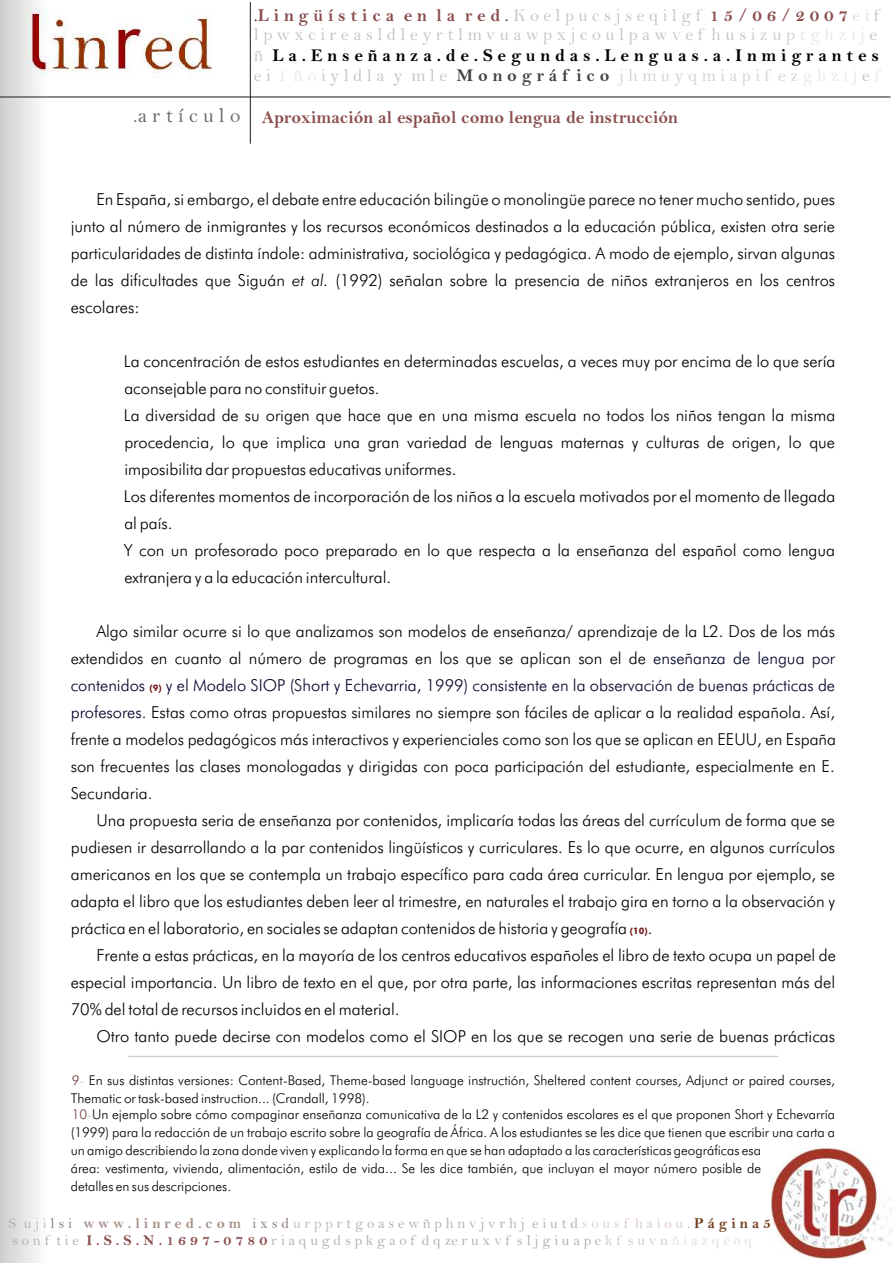
<style>
.page{position:relative;width:894px;height:1263px;background:#fff}
.page>*{position:absolute;margin:0;border:0;box-sizing:border-box;transform-origin:0 0}
.t1{font:21px "Bell";color:#696363}
.t2{font:700 18px "Bell";color:#8a4d4d}
.t3{font:18px/20.2px "Bell";color:#c4c4c4}
.t4{font:700 18px "Bell";color:#000}
.t5{font:18px "Bell";color:#d4d1d1}
.t6{font:16.5px/27px "Futura Lt BT";color:#000;text-align:justify}
.t7{font:16.5px "Futura Lt BT";color:#03052b}
.t8{font:15px "Bell";letter-spacing:.25em;color:#b3adab}
.t9{font:13.5px/18px "Futura Lt BT";color:#000}
.t10{font:13.5px "Futura Lt BT";color:#bdbaba}
.t11{font:700 9px "Futura Md BT";color:#731717}
.s1{font-weight:400;color:#1f1a17}
.s2{font-weight:400;color:#c4c4c4}
.s3{font-weight:400;color:#e0dede}
.s4{color:#1f1a17}
.s5{color:#ccc}
.s6{color:#ebe6e3}
.s7{font-weight:700;color:#454242}
.s8{font-style:italic}
.s9{color:#03052b}
.s10{color:#733b3b}
.s11{color:#bdbaba}
.s12{color:#c4bab5}
.s13{color:#8c7a73}
.s14{font-weight:700;color:#a68f85}
.s15{color:#d9d4d1}
.s16{color:#dbc7bf}
.s17{font-weight:700;color:#733b1c}
.s18{font-weight:700;color:#8a4d4d}
.s19{color:#ccc9c9}
.s20{color:#e0dedb}
</style>
<div class="page">
<div style="left:0;top:0;width:47px;height:1263px;background:linear-gradient(to right,#cececd,#fdfdfd)"></div>
<img style="left:26px;top:0;width:187px;height:90px">
<hr style="left:0;top:97px;width:891px;height:1px;background:#1f1a17">
<hr style="left:250px;top:2px;width:1px;height:142px;background:#1f1a17">
<img style="left:772px;top:1149px;width:121px;height:109px">
<hr style="left:129px;top:1056px;width:649px;height:1px;background:#c2c2c2">
<p class="t1" style="left:133px;top:108px;width:109px">.a r t í c u l o</p>
<p class="t2" style="left:254px;top:9px;width:627px"><span class="s1">.</span>L i n g ü í s t i c a e n l a r e d <span class="s2">K o e l p u c s j s e q i l g f</span> 1 5 / 0 6 / 2 0 0 7 <span class="s3">e i</span><span class="s2">f</span></p>
<p class="t3" style="left:254px;top:7px;width:625px;text-indent:251px"><span class="s4">.<br></span>l p w x c i r e a s l d l e y r t l m v u a w p x j c o u l p a w v e f h u s <span class="s5">i z u p</span> <span class="s6">t g h z i j</span> e ñ<br>e i</p>
<p class="t4" style="left:272px;top:49px;width:608px">L a . E n s e ñ a n z a . d e . S e g u n d a s . L e n g u a s . a . I n m i g r a n t e s</p>
<p class="t5" style="left:457px;top:69px;width:424px"><span class="s7">M o n o g r á f i c o</span> j hm u y q m i a p i f e z<span class="s6">g h z i j f</span></p>
<p class="t3" style="left:280px;top:67px;width:169px"><span class="s6">f ñ o</span>i y l d l a y m l e</p>
<p class="t3" style="left:862px;top:67px;width:9px">e</p>
<p class="t2" style="left:262px;top:111px;width:418px">Aproximación al español como lengua de instrucción</p>
<p class="t6" style="left:71px;top:187px;width:766px;text-indent:26px">En España, si embargo, el debate entre educación bilingüe o monolingüe parece no tener mucho sentido, pues junto al número de inmigrantes y los recursos económicos destinados a la educación pública, existen otra serie particularidades de distinta índole: administrativa, sociológica y pedagógica. A modo de ejemplo, sirvan algunas de las dificultades que Siguán <span class="s8">et al.</span> (1992) señalan sobre la presencia de niños extranjeros en los centros escolares:</p>
<p class="t6" style="left:124px;top:349px;width:713px;text-align:left">La concentración de estos estudiantes en determinadas escuelas, a veces muy por encima de lo que sería aconsejable para no constituir guetos.<br>La diversidad de su origen que hace que en una misma escuela no todos los niños tengan la misma procedencia, lo que implica una gran variedad de lenguas maternas y culturas de origen, lo que imposibilita dar propuestas educativas uniformes.<br>Los diferentes momentos de incorporación de los niños a la escuela motivados por el momento de llegada al país.<br>Y con un profesorado poco preparado en lo que respecta a la enseñanza del español como lengua extranjera y a la educación intercultural.</p>
<p class="t6" style="left:71px;top:619px;width:766px;text-align:right">Algo similar ocurre si lo que analizamos son modelos de enseñanza/ aprendizaje de la L2. Dos de los más extendidos en cuanto al número de programas en los que se aplican son el de <span class="s9">enseñanza de lengua por</span></p>
<p class="t6" style="left:71px;top:700px;width:767px"><span class="s9">profesores.</span> Estas como otras propuestas similares no siempre son fáciles de aplicar a la realidad española. Así, frente a modelos pedagógicos más interactivos y experienciales como son los que se aplican en EEUU, en España son frecuentes las clases monologadas y dirigidas con poca participación del estudiante, especialmente en E.<br>Secundaria.</p>
<p class="t6" style="left:71px;top:808px;width:766px;text-indent:26px">Una propuesta seria de enseñanza por contenidos, implicaría todas las áreas del currículum de forma que se pudiesen ir desarrollando a la par contenidos lingüísticos y curriculares. Es lo que ocurre, en algunos currículos americanos en los que se contempla un trabajo específico para cada área curricular. En lengua por ejemplo, se adapta el libro que los estudiantes deben leer al trimestre, en naturales el trabajo gira en torno a la observación y práctica en el laboratorio, en sociales se adaptan contenidos de historia y geografía</p>
<p class="t7" style="left:71px;top:678px;width:76px">contenidos</p>
<p class="t7" style="left:166px;top:678px;width:671px">y el Modelo SIOP (Short y Echevarria, 1999) consistente en la observación de buenas prácticas de</p>
<p class="t11" style="left:150px;top:684px;width:14px">(9)</p>
<p class="t11" style="left:630px;top:927px;width:19px">(10)</p>
<p class="t6" style="left:648px;top:916px;width:6px">.</p>
<p class="t6" style="left:96px;top:943px;width:741px">Frente a estas prácticas, en la mayoría de los centros educativos españoles el libro de texto ocupa un papel de</p>
<p class="t6" style="left:71px;top:970px;width:766px">especial importancia. Un libro de texto en el que, por otra parte, las informaciones escritas representan más del</p>
<p class="t6" style="left:71px;top:997px;width:330px">70% del total de recursos incluidos en el material.</p>
<p class="t6" style="left:96px;top:1024px;width:740px">Otro tanto puede decirse con modelos como el SIOP en los que se recogen una serie de buenas prácticas</p>
<p class="t9" style="left:71px;top:1073px;width:766px"><span class="s10">9</span><span class="s11">-</span> En sus distintas versiones: Content-Based, Theme-based language instructión, Sheltered content courses, Adjunct or paired courses,<br>Thematic or task-based instruction... (Crandall, 1998).</p>
<p class="t9" style="left:71px;top:1107px;width:766px"><span class="s10">10</span> Un ejemplo sobre cómo compaginar enseñanza comunicativa de la L2 y contenidos escolares es el que proponen Short y Echevarría (1999) para la redacción de un trabajo escrito sobre la geografía de África. A los estudiantes se les dice que tienen que escribir una carta a un amigo describiendo la zona donde viven y explicando la forma en que se han adaptado a las características geográficas esa<br>área: vestimenta, vivienda, alimentación, estilo de vida... Se les dice también, que incluyan el mayor número posible de<br>detalles en sus descripciones.</p>
<p class="t10" style="left:87px;top:1109px;width:6px">-</p>
<p class="t8" style="left:8px;top:1218px;width:764px">S u<span class="s12">j i</span> <span class="s13">l s i</span> <span class="s14">w w w . l i n r e d . c o m</span> <span class="s13">i x s d</span><span class="s12">u r p p</span>r t g o a s e w ñ p h n v j v r h j e i u t d<span class="s15">s o u s</span> <span class="s16">f h a i o u</span> <span class="s17">P á g i n a 5</span></p>
<p class="t8" style="left:687px;top:1218px;width:5px">.</p>
<p class="t8" style="left:12px;top:1235px;width:68px">s o n f t i e</p>
<p class="t8" style="left:87px;top:1235px;width:667px"><span class="s18">I . S . S . N . 1 6 9 7 - 0 7 8 0</span>r i a q u g d s p k g a o f d q ze r u x v f s l j g i u a p e<span class="s19">k f s u v n</span> <span class="s20">ñ i a z q e o q</span></p>
</div>
